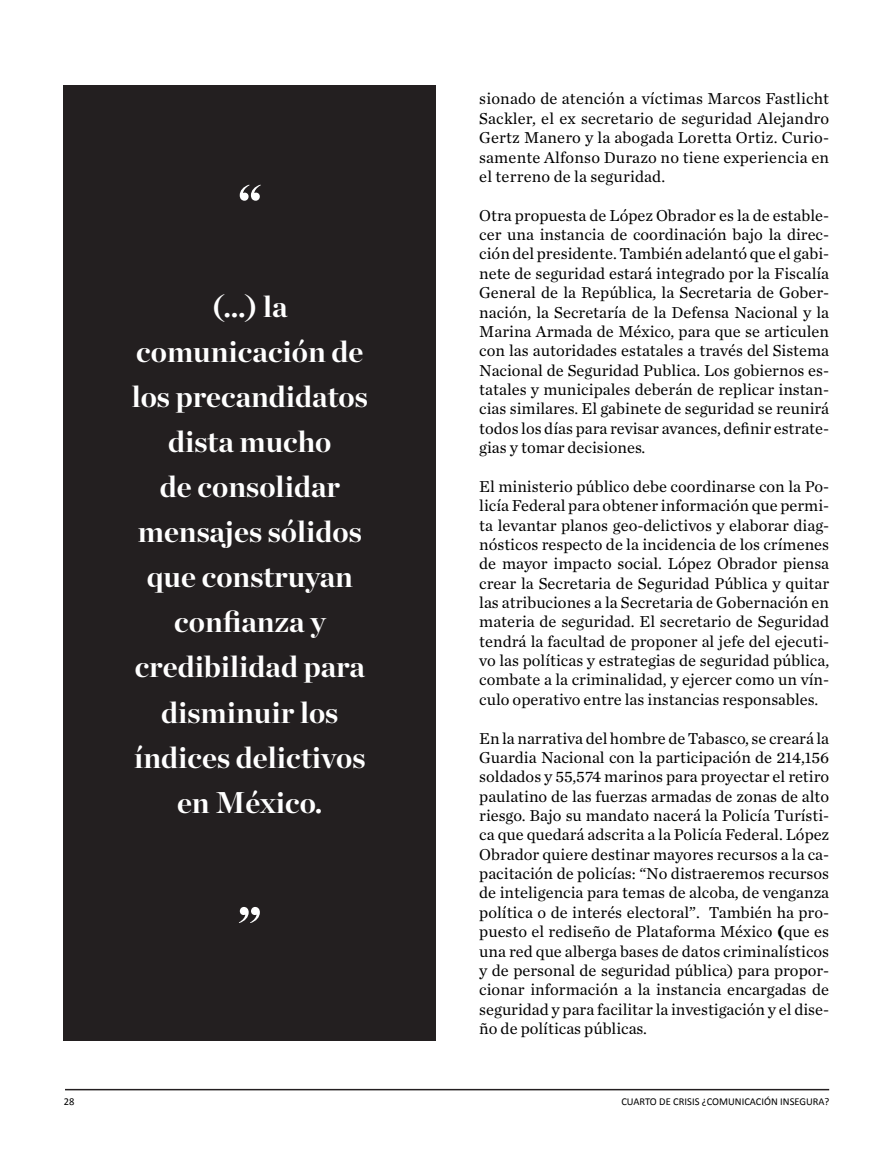
<style>
.page{position:relative;width:893px;height:1149px;background:#fff}
.page>*{position:absolute;margin:0;border:0;box-sizing:border-box;transform-origin:0 0}
.t1{font:700 54px "Chronicle Display";color:#fff}
.t2{font:700 30px/45px "Chronicle Display";color:#fff;text-align:center}
.t3{font:16.5px/19.4px "Chronicle Text G1";color:#000;text-align:justify}
.t4{font:10.5px "Calibri";color:#000}
.s1{font-weight:700}
</style>
<div class="page">
<hr style="left:65px;top:1088px;width:764px;height:1px;background:#231f20">
<div style="left:64px;top:85px;width:372px;height:955px;background:#231f20"></div>
<h1 class="t1" style="left:237px;top:169px;width:26px">“</h1>
<h2 class="t2" style="left:132px;top:283px;width:238px">(…) la comunicación de los precandidatos dista mucho<br>de consolidar mensajes sólidos que construyan confianza y credibilidad para disminuir los índices delictivos en México.</h2>
<h1 class="t1" style="left:237px;top:891px;width:26px">”</h1>
<p class="t4" style="left:64px;top:1094px;width:12px">28</p>
<p class="t3" style="left:479px;top:89px;width:351px">sionado de atención a víctimas Marcos Fastlicht Sackler, el ex secretario de seguridad Alejandro Gertz Manero y la abogada Loretta Ortiz. Curio&shy;samente Alfonso Durazo no tiene experiencia en el terreno de la seguridad.</p>
<p class="t3" style="left:479px;top:205px;width:351px">Otra propuesta de López Obrador es la de estable&shy;cer una instancia de coordinación bajo la direc&shy;ción del presidente. También adelantó que el gabi&shy;nete de seguridad estará integrado por la Fiscalía General de la República, la Secretaria de Gober&shy;nación, la Secretaría de la Defensa Nacional y la Marina Armada de México, para que se articulen con las autoridades estatales a través del Sistema Nacional de Seguridad Publica. Los gobiernos es&shy;tatales y municipales deberán de replicar instan&shy;cias similares. El gabinete de seguridad se reunirá todos los días para revisar avances, definir estrate&shy;gias y tomar decisiones.</p>
<p class="t3" style="left:479px;top:476px;width:351px">El ministerio público debe coordinarse con la Po&shy;licía Federal para obtener información que permi&shy;ta levantar planos geo-delictivos y elaborar diag&shy;nósticos respecto de la incidencia de los crímenes de mayor impacto social. López Obrador piensa crear la Secretaria de Seguridad Pública y quitar las atribuciones a la Secretaria de Gobernación en materia de seguridad. El secretario de Seguridad tendrá la facultad de proponer al jefe del ejecuti&shy;vo las políticas y estrategias de seguridad pública, combate a la criminalidad, y ejercer como un vín&shy;culo operativo entre las instancias responsables.</p>
<p class="t3" style="left:479px;top:728px;width:351px">En la narrativa del hombre de Tabasco, se creará la Guardia Nacional con la participación de 214,156 soldados y 55,574 marinos para proyectar el retiro paulatino de las fuerzas armadas de zonas de alto riesgo. Bajo su mandato nacerá la Policía Turísti&shy;ca que quedará adscrita a la Policía Federal. López Obrador quiere destinar mayores recursos a la ca&shy;pacitación de policías: “No distraeremos recursos de inteligencia para temas de alcoba, de venganza política o de interés electoral”. También ha pro&shy;puesto el rediseño de Plataforma México <span class="s1">(</span>que es una red que alberga bases de datos criminalísticos y de personal de seguridad pública) para propor&shy;cionar información a la instancia encargadas de seguridad y para facilitar la investigación y el dise&shy;ño de políticas públicas.</p>
<p class="t4" style="left:621px;top:1094px;width:209px">CUARTO DE CRISIS ¿COMUNICACIÓN INSEGURA?</p>
</div>
